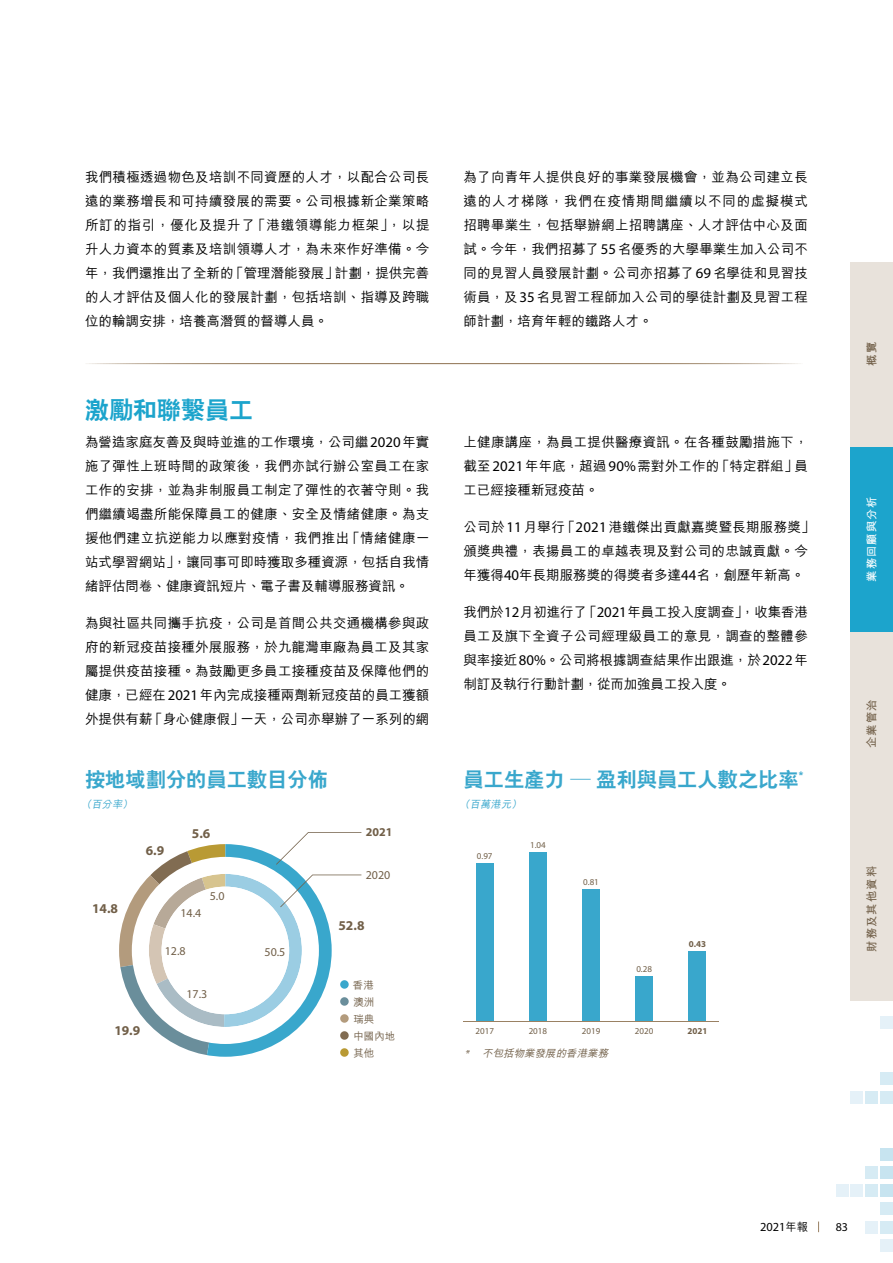
<style>
.page{position:relative;width:893px;height:1263px;background:#fff}
.page>*{position:absolute;margin:0;border:0;box-sizing:border-box;transform-origin:0 0}
.t1{font:800 24px "C Hei 2 HK";color:#1ca4cc}
.t2{font:20.25px "C Hei 2 HK Xbold B5 pc H";color:#39a7cc}
.t3{font:500 13.5px/24px "M Hei HK";color:#000;text-align:justify}
.t4{font:500 13.5px/24px "M Hei HK";letter-spacing:.02em;color:#000}
.t5{font:700 13.5px "Myriad Pro";color:#715f48}
.t6{font:12.3px "Myriad Pro";color:#000}
.t7{font:12px "Myriad Pro";color:#715f48}
.t8{font:700 12px "Myriad Pro";color:#715f48}
.t9{font:12px "Myriad Pro";color:#000}
.t10{font:700 11.25px "M Hei HK";letter-spacing:.1em;color:#715f48}
.t11{font:700 11.25px "M Hei HK";letter-spacing:.1em;color:#fff}
.t12{font:10.5px/17.1px "M Hei HK Medium B5 pc H";color:#715f48}
.t13{font:italic 10.35px "M Hei HK Medium B5 pc H";color:#39a7cc}
.t14{font:italic 10.2px "M Hei HK Medium B5 pc H";color:#715f48}
.t15{font:9px "Myriad Pro";color:#715f48}
.t16{font:700 9px "Myriad Pro";color:#715f48}
.s1{font-family:"Myriad Pro";font-weight:400;font-size:14.85px}
.s2{font-family:"Myriad Pro"}
.s3{font-family:"M Hei HK";font-weight:500;font-size:11.25px}
</style>
<div class="page">
<div style="left:850px;top:816px;width:43px;height:185px;background:#e8e2db"></div>
<div style="left:850px;top:631px;width:43px;height:185px;background:#e8e2db"></div>
<div style="left:850px;top:261px;width:43px;height:185px;background:#e8e2db"></div>
<div style="left:850px;top:446px;width:43px;height:185px;background:#1ca4cc"></div>
<div style="left:880px;top:1016px;width:13px;height:13px;background:#e5f1f8"></div>
<div style="left:880px;top:1072px;width:13px;height:13px;background:#d6ebf4"></div>
<div style="left:880px;top:1091px;width:13px;height:12px;background:#d6ebf4"></div>
<div style="left:865px;top:1091px;width:13px;height:12px;background:#d6ebf4"></div>
<div style="left:850px;top:1091px;width:13px;height:12px;background:#e5f1f8"></div>
<div style="left:880px;top:1148px;width:13px;height:12px;background:#c7e4f0"></div>
<div style="left:880px;top:1166px;width:13px;height:13px;background:#c7e4f0"></div>
<div style="left:880px;top:1184px;width:13px;height:13px;background:#c7e4f0"></div>
<div style="left:880px;top:1221px;width:13px;height:12px;background:#d6ebf4"></div>
<div style="left:880px;top:1239px;width:13px;height:13px;background:#e5f1f8"></div>
<div style="left:880px;top:1202px;width:13px;height:13px;background:#d6ebf4"></div>
<div style="left:836px;top:1184px;width:12px;height:13px;background:#e5f1f8"></div>
<div style="left:865px;top:1166px;width:13px;height:13px;background:#d6ebf4"></div>
<div style="left:865px;top:1184px;width:13px;height:13px;background:#d6ebf4"></div>
<div style="left:865px;top:1221px;width:13px;height:12px;background:#e5f1f8"></div>
<div style="left:850px;top:1184px;width:13px;height:13px;background:#e5f1f8"></div>
<hr style="left:85px;top:363px;width:723px;height:1px;background:#9a8163">
<svg style="left:119px;top:832px;width:242px;height:225px"></svg>
<div style="left:340px;top:980px;width:9px;height:9px;background:#39a7cc;border-radius:50%"></div>
<div style="left:340px;top:997px;width:9px;height:9px;background:#6a8e9b;border-radius:50%"></div>
<div style="left:340px;top:1014px;width:9px;height:9px;background:#b39b7d;border-radius:50%"></div>
<div style="left:340px;top:1031px;width:9px;height:9px;background:#816c52;border-radius:50%"></div>
<div style="left:340px;top:1048px;width:9px;height:9px;background:#b99a34;border-radius:50%"></div>
<div style="left:476px;top:863px;width:17px;height:158px;background:#39a7cc"></div>
<div style="left:529px;top:852px;width:17px;height:169px;background:#39a7cc"></div>
<div style="left:583px;top:889px;width:17px;height:132px;background:#39a7cc"></div>
<div style="left:636px;top:976px;width:17px;height:45px;background:#39a7cc"></div>
<div style="left:689px;top:951px;width:17px;height:70px;background:#39a7cc"></div>
<hr style="left:463px;top:1021px;width:256px;height:1px;background:#9a8163">
<p class="t3" style="left:85px;top:164px;width:346px">我們積極透過物色及培訓不同資歷的人才，以配合公司長遠的業務增長和可持續發展的需要。公司根據新企業策略所訂的指引，優化及提升了「港鐵領導能力框架」，以提升人力資本的質素及培訓領導人才，為未來作好準備。今年，我們還推出了全新的「管理潛能發展」計劃，提供完善的人才評估及個人化的發展計劃，包括培訓、指導及跨職位的輪調安排，培養高潛質的督導人員。</p>
<p class="t3" style="left:463px;top:164px;width:346px">為了向青年人提供良好的事業發展機會，並為公司建立長遠的人才梯隊，我們在疫情期間繼續以不同的虛擬模式招聘畢業生，包括舉辦網上招聘講座、人才評估中心及面試。今年，我們招募了<span class="s1">55</span>名優秀的大學畢業生加入公司不同的見習人員發展計劃。公司亦招募了<span class="s1">69</span>名學徒和見習技術員，及<span class="s1">35</span>名見習工程師加入公司的學徒計劃及見習工程師計劃，培育年輕的鐵路人才。</p>
<h1 class="t1" style="left:85px;top:394px;width:169px">激勵和聯繫員工</h1>
<p class="t3" style="left:85px;top:429px;width:346px">為營造家庭友善及與時並進的工作環境，公司繼<span class="s1">2020</span>年實施了彈性上班時間的政策後，我們亦試行辦公室員工在家工作的安排，並為非制服員工制定了彈性的衣著守則。我們繼續竭盡所能保障員工的健康、安全及情緒健康。為支援他們建立抗逆能力以應對疫情，我們推出「情緒健康一站式學習網站」，讓同事可即時獲取多種資源，包括自我情緒評估問卷、健康資訊短片、電子書及輔導服務資訊。</p>
<p class="t3" style="left:85px;top:610px;width:346px">為與社區共同攜手抗疫，公司是首間公共交通機構參與政府的新冠疫苗接種外展服務，於九龍灣車廠為員工及其家屬提供疫苗接種。為鼓勵更多員工接種疫苗及保障他們的健康，已經在<span class="s1">2021</span>年內完成接種兩劑新冠疫苗的員工獲額外提供有薪「身心健康假」一天，公司亦舉辦了一系列的網</p>
<h2 class="t2" style="left:85px;top:766px;width:244px">按地域劃分的員工數目分佈</h2>
<p class="t13" style="left:81px;top:797px;width:56px">（百分率）</p>
<p class="t5" style="left:92px;top:900px;width:27px">14.8</p>
<p class="t5" style="left:146px;top:841px;width:20px">6.9</p>
<p class="t5" style="left:192px;top:824px;width:20px">5.6</p>
<p class="t7" style="left:180px;top:905px;width:22px">14.4</p>
<p class="t7" style="left:210px;top:889px;width:16px">5.0</p>
<p class="t7" style="left:165px;top:943px;width:22px">12.8</p>
<p class="t7" style="left:186px;top:986px;width:22px">17.3</p>
<p class="t5" style="left:114px;top:1022px;width:27px">19.9</p>
<p class="t7" style="left:264px;top:944px;width:22px">50.5</p>
<p class="t8" style="left:366px;top:824px;width:28px">2021</p>
<p class="t7" style="left:366px;top:867px;width:26px">2020</p>
<p class="t5" style="left:338px;top:917px;width:27px">52.8</p>
<p class="t12" style="left:353px;top:975px;width:44px">香港<br>澳洲<br>瑞典<br>中國內地其他</p>
<p class="t3" style="left:463px;top:429px;width:346px">上健康講座，為員工提供醫療資訊。在各種鼓勵措施下，截至<span class="s1">2021</span>年年底，超過<span class="s1">90%</span>需對外工作的「特定群組」員工已經接種新冠疫苗。</p>
<p class="t4" style="left:463px;top:514px;width:353px">公司於<span class="s1">11</span>月舉行「<span class="s1">2021</span>港鐵傑出貢獻嘉獎暨長期服務獎」頒獎典禮，表揚員工的卓越表現及對公司的忠誠貢獻。今年獲得<span class="s1">40</span>年長期服務獎的得獎者多達<span class="s1">44</span>名，創歷年新高。</p>
<p class="t3" style="left:463px;top:599px;width:346px">我們於<span class="s1">12</span>月初進行了「<span class="s1">2021</span>年員工投入度調查」，收集香港員工及旗下全資子公司經理級員工的意見，調查的整體參與率接近<span class="s1">80%</span>。公司將根據調查結果作出跟進，於<span class="s1">2022</span>年制訂及執行行動計劃，從而加強員工投入度。</p>
<h2 class="t2" style="left:463px;top:766px;width:341px">員工生產力 — 盈利與員工人數之比率<sup>*</sup></h2>
<p class="t13" style="left:460px;top:797px;width:66px">（百萬港元）</p>
<p class="t15" style="left:477px;top:850px;width:17px">0.97</p>
<p class="t15" style="left:530px;top:839px;width:17px">1.04</p>
<p class="t15" style="left:583px;top:876px;width:17px">0.81</p>
<p class="t15" style="left:636px;top:963px;width:17px">0.28</p>
<p class="t16" style="left:689px;top:938px;width:19px">0.43</p>
<p class="t15" style="left:475px;top:1026px;width:20px">2017</p>
<p class="t15" style="left:529px;top:1026px;width:20px">2018</p>
<p class="t15" style="left:582px;top:1026px;width:20px">2019</p>
<p class="t15" style="left:635px;top:1026px;width:20px">2020</p>
<p class="t16" style="left:687px;top:1025px;width:21px">2021</p>
<p class="t14" style="left:465px;top:1045px;width:148px"><span class="s2">*</span> 不包括物業發展的香港業務</p>
<p class="t10" style="left:864px;top:366px;width:25px;rotate:-90deg">概覽</p>
<p class="t11" style="left:864px;top:582px;width:87px;rotate:-90deg">業務回顧與分析</p>
<p class="t10" style="left:864px;top:748px;width:50px;rotate:-90deg">企業管治</p>
<p class="t10" style="left:864px;top:952px;width:87px;rotate:-90deg">財務及其他資料</p>
<p class="t6" style="left:760px;top:1219px;width:49px">2021<span class="s3">年報</span></p>
<p class="t9" style="left:836px;top:1220px;width:14px">83</p>
</div>
